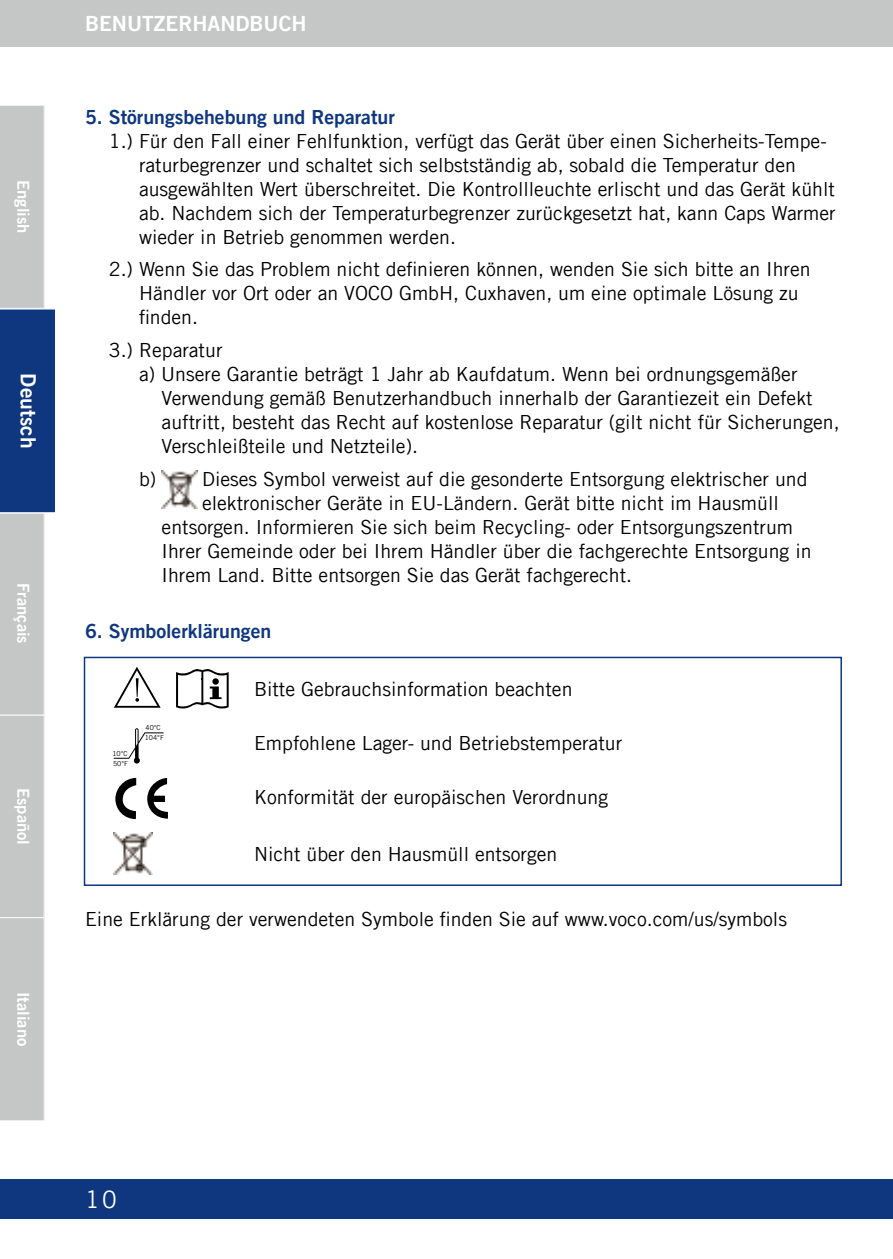
<style>
.page{position:relative;width:893px;height:1259px;background:#fff}
.page>*{position:absolute;margin:0;border:0;box-sizing:border-box;transform-origin:0 0}
.t1{font:24px "Trade Gothic LT Com";color:#fff}
.t2{font:21px "Trade Gothic LT Com Bd 2";color:#fff}
.t3{font:19.5px/24px "Trade Gothic LT Com";color:#000}
.t4{font:19.5px "Trade Gothic LT Com Bd 2";color:#0f377f}
.t5{font:16.5px "Trade Gothic LT Com Bd 2";color:#fff}
.t6{font:6.9px "Trade Gothic LT Com";color:#000}
</style>
<div class="page">
<div style="left:0;top:1179px;width:893px;height:39px;background:#0f377f"></div>
<div style="left:0;top:0;width:893px;height:47px;background:#c5c6c6"></div>
<img style="left:162px;top:471px;width:35px;height:37px">
<div style="left:84px;top:657px;width:758px;height:229px;border:2px solid #0f377f"></div>
<svg style="left:115px;top:778px;width:21px;height:41px"></svg>
<svg style="left:147px;top:778px;width:21px;height:40px"></svg>
<svg style="left:114px;top:666px;width:47px;height:42px"></svg>
<img style="left:113px;top:833px;width:40px;height:41px">
<svg style="left:114px;top:728px;width:49px;height:35px"></svg>
<svg style="left:176px;top:669px;width:53px;height:39px"></svg>
<svg style="left:0;top:105px;width:55px;height:1016px;background:#aab2c1"></svg>
<p class="t5" style="left:33px;top:180px;width:55px;rotate:90deg">English</p>
<p class="t2" style="left:41px;top:373px;width:76px;rotate:90deg">Deutsch</p>
<p class="t5" style="left:33px;top:583px;width:62px;rotate:90deg">Français</p>
<p class="t5" style="left:33px;top:788px;width:58px;rotate:90deg">Español</p>
<p class="t5" style="left:33px;top:992px;width:56px;rotate:90deg">Italiano</p>
<p class="t2" style="left:85px;top:11px;width:223px">BENUTZERHANDBUCH</p>
<p class="t4" style="left:85px;top:105px;width:311px">5. Störungsbehebung und Reparatur</p>
<p class="t3" style="left:139px;top:129px;width:698px;text-indent:-30px">1.) Für den Fall einer Fehlfunktion, verfügt das Gerät über einen Sicherheits-Tempe&shy;raturbegrenzer und schaltet sich selbstständig ab, sobald die Temperatur den ausgewählten Wert überschreitet. Die Kontrollleuchte erlischt und das Gerät kühlt ab. Nachdem sich der Temperaturbegrenzer zurückgesetzt hat, kann Caps Warmer wieder in Betrieb genommen werden.</p>
<p class="t3" style="left:139px;top:257px;width:673px;text-indent:-30px">2.) Wenn Sie das Problem nicht definieren können, wenden Sie sich bitte an Ihren<br>Händler vor Ort oder an VOCO GmbH, Cuxhaven, um eine optimale Lösung zu finden.</p>
<p class="t3" style="left:109px;top:338px;width:115px">3.) Reparatur</p>
<p class="t3" style="left:139px;top:362px;width:660px">a) Unsere Garantie beträgt 1 Jahr ab Kaufdatum. Wenn bei ordnungsgemäßer</p>
<p class="t3" style="left:162px;top:386px;width:652px">Verwendung gemäß Benutzerhandbuch innerhalb der Garantiezeit ein Defekt</p>
<p class="t3" style="left:162px;top:410px;width:680px">auftritt, besteht das Recht auf kostenlose Reparatur (gilt nicht für Sicherungen,</p>
<p class="t3" style="left:162px;top:434px;width:258px">Verschleißteile und Netzteile).</p>
<p class="t3" style="left:139px;top:466px;width:19px">b)</p>
<p class="t3" style="left:202px;top:466px;width:607px">Dieses Symbol verweist auf die gesonderte Entsorgung elektrischer und</p>
<p class="t3" style="left:202px;top:490px;width:578px">elektronischer Geräte in EU-Ländern. Gerät bitte nicht im Hausmüll</p>
<p class="t3" style="left:162px;top:514px;width:633px">entsorgen. Informieren Sie sich beim Recycling- oder Entsorgungszentrum</p>
<p class="t3" style="left:162px;top:538px;width:651px">Ihrer Gemeinde oder bei Ihrem Händler über die fachgerechte Entsorgung in</p>
<p class="t3" style="left:162px;top:562px;width:472px">Ihrem Land. Bitte entsorgen Sie das Gerät fachgerecht.</p>
<p class="t4" style="left:85px;top:619px;width:188px">6. Symbolerklärungen</p>
<p class="t6" style="left:112px;top:749px;width:17px">10°C</p>
<p class="t6" style="left:113px;top:759px;width:16px">50°F</p>
<p class="t6" style="left:145px;top:723px;width:17px">40°C</p>
<p class="t6" style="left:145px;top:733px;width:21px">104°F</p>
<p class="t3" style="left:254px;top:677px;width:320px">Bitte Gebrauchsinformation beachten</p>
<p class="t3" style="left:254px;top:731px;width:370px">Empfohlene Lager- und Betriebstemperatur</p>
<p class="t3" style="left:254px;top:785px;width:356px">Konformität der europäischen Verordnung</p>
<p class="t3" style="left:254px;top:842px;width:305px">Nicht über den Hausmüll entsorgen</p>
<p class="t3" style="left:85px;top:907px;width:703px">Eine Erklärung der verwendeten Symbole finden Sie auf www.voco.com/us/symbols</p>
<p class="t1" style="left:85px;top:1184px;width:33px">10</p>
</div>
